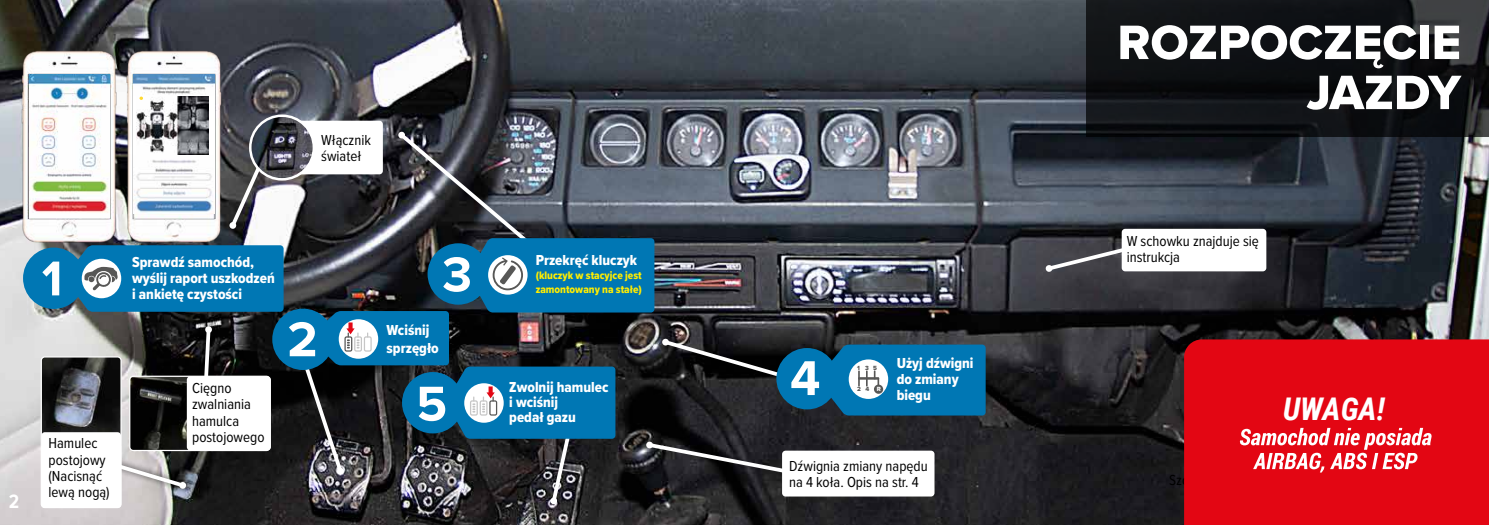
<style>
.page{position:relative;width:1489px;height:525px;background:#fff}
.page>*{position:absolute;margin:0;border:0;box-sizing:border-box;transform-origin:0 0}
.t1{font:700 50.62px "Proxima Nova";color:#fff}
.t2{font:50px/50px "Proxima Nova Extrabld";color:#fff;text-align:right}
.t3{font:italic 700 31.25px "Roboto Condensed";color:#fff}
.t4{font:700 20px "Proxima Nova Cond";color:#fff}
.t5{font:15px/16.2px "Proxima Nova Cond";color:#000}
.t6{font:15px/16.2px "Proxima Nova Cond Extrabld";color:#fff}
.t7{font:11.25px "Proxima Nova Cond Extrabld";color:#ffed00}
.t8{font:6.25px "Proxima Nova Extrabld";color:#575756}
.s1{color:#fff}
</style>
<div class="page">
<img style="left:0;top:0;width:1488px;height:524px">
<svg style="left:1086px;top:0;width:402px;height:136px;background:#111316"></svg>
<img style="left:22px;top:48px;width:215px;height:198px">
<img style="left:133px;top:74px;width:81px;height:139px">
<div style="left:133px;top:96px;width:81px;height:58px;background:#fff"></div>
<img style="left:136px;top:96px;width:73px;height:58px">
<svg style="left:139px;top:96px;width:4px;height:4px"></svg>
<img style="left:29px;top:74px;width:81px;height:144px">
<div style="left:23px;top:247px;width:61px;height:62px;background:#0077b4;border-radius:50%"></div>
<svg style="left:65px;top:245px;width:218px;height:66px;background:#147db3"></svg>
<svg style="left:1044px;top:243px;width:91px;height:30px;background:#5b5a60"></svg>
<div style="left:1121px;top:229px;width:145px;height:42px;background:#fff;border-radius:4px"></div>
<div style="left:782px;top:450px;width:152px;height:46px;background:#fff;border-radius:4px"></div>
<svg style="left:228px;top:117px;width:56px;height:113px"></svg>
<div style="left:229px;top:222px;width:7px;height:7px;background:#fff;border-radius:50%"></div>
<div style="left:296px;top:121px;width:87px;height:53px;background:#fff;border-radius:4px"></div>
<img style="left:250px;top:116px;width:64px;height:63px;border-radius:32px">
<div style="left:249px;top:114px;width:66px;height:66px;border:2px solid #fff;border-radius:50%"></div>
<div style="left:108px;top:457px;width:84px;height:38px;background:#000;opacity:.75"></div>
<svg style="left:122px;top:460px;width:65px;height:30px;background:#a3a0a0"></svg>
<svg style="left:179px;top:481px;width:7px;height:7px"></svg>
<div style="left:196px;top:320px;width:22px;height:92px;background:#000;opacity:.75"></div>
<svg style="left:201px;top:325px;width:11px;height:50px"></svg>
<img style="left:41px;top:357px;width:79px;height:76px">
<div style="left:41px;top:356px;width:81px;height:152px;border:1px solid #fff;border-radius:4px"></div>
<img style="left:131px;top:377px;width:57px;height:72px">
<div style="left:129px;top:375px;width:141px;height:76px;border:1px solid #fff;border-radius:4px"></div>
<div style="left:41px;top:432px;width:80px;height:75px;background:#fff;border-radius:4px"></div>
<div style="left:187px;top:376px;width:84px;height:74px;background:#fff;border-radius:4px"></div>
<div style="left:272px;top:308px;width:61px;height:62px;background:#0077b4;border-radius:50%"></div>
<svg style="left:299px;top:130px;width:507px;height:375px;background:#3a5060"></svg>
<div style="left:776px;top:348px;width:61px;height:61px;background:#0077b4;border-radius:50%"></div>
<svg style="left:817px;top:344px;width:168px;height:71px"></svg>
<svg style="left:873px;top:384px;width:10px;height:9px"></svg>
<div style="left:1183px;top:339px;width:305px;height:185px;background:#e30613"></div>
<svg style="left:1239px;top:427px;width:192px;height:45px"></svg>
<p class="t5" style="left:321px;top:131px;width:51px">Włącznik świateł</p>
<h3 class="t4" style="left:9px;top:486px;width:12px">2</h3>
<h1 class="t1" style="left:42px;top:240px;width:22px">1</h1>
<p class="t5" style="left:49px;top:434px;width:63px">Hamulec postojowy (Nacisnąć lewą nogą)</p>
<p class="t6" style="left:132px;top:253px;width:144px">Sprawdź samochód, wyślij raport uszkodzeń</p>
<p class="t6" style="left:132px;top:286px;width:111px">i ankietę czystości</p>
<p class="t5" style="left:192px;top:379px;width:74px">Cięgno zwalniania hamulca postojowego</p>
<h1 class="t1" style="left:287px;top:301px;width:32px">2</h1>
<p class="t6" style="left:386px;top:321px;width:44px">Wciśnij</p>
<h1 class="t1" style="left:442px;top:236px;width:31px">3</h1>
<p class="t6" style="left:386px;top:340px;width:54px">sprzęgło</p>
<h1 class="t1" style="left:416px;top:365px;width:32px">5</h1>
<p class="t6" style="left:535px;top:252px;width:103px">Przekręć kluczyk</p>
<p class="t7" style="left:535px;top:267px;width:107px">(kluczyk w stacyjce jest</p>
<p class="t7" style="left:535px;top:280px;width:108px">zamontowany na stałe)</p>
<p class="t6" style="left:509px;top:379px;width:101px;line-height:15px">Zwolnij hamulec i wciśnij</p>
<p class="t6" style="left:509px;top:408px;width:68px">pedał gazu</p>
<h1 class="t1" style="left:790px;top:340px;width:32px">4</h1>
<p class="t8" style="left:857px;top:365px;width:21px">135</p>
<p class="t8" style="left:857px;top:386px;width:25px">24 <span class="s1">R</span></p>
<p class="t6" style="left:896px;top:354px;width:78px">Użyj dźwigni do zmiany</p>
<p class="t6" style="left:896px;top:387px;width:36px">biegu</p>
<p class="t5" style="left:789px;top:457px;width:140px">Dźwignia zmiany napędu na 4 koła. Opis na str. 4</p>
<h2 class="t2" style="left:1117px;top:19px;width:345px">ROZPOCZĘCIE<br>JAZDY</h2>
<p class="t5" style="left:1126px;top:232px;width:134px">W schowku znajduje się instrukcja</p>
<h3 class="t3" style="left:1282px;top:386px;width:104px">UWAGA!</h3>
</div>
